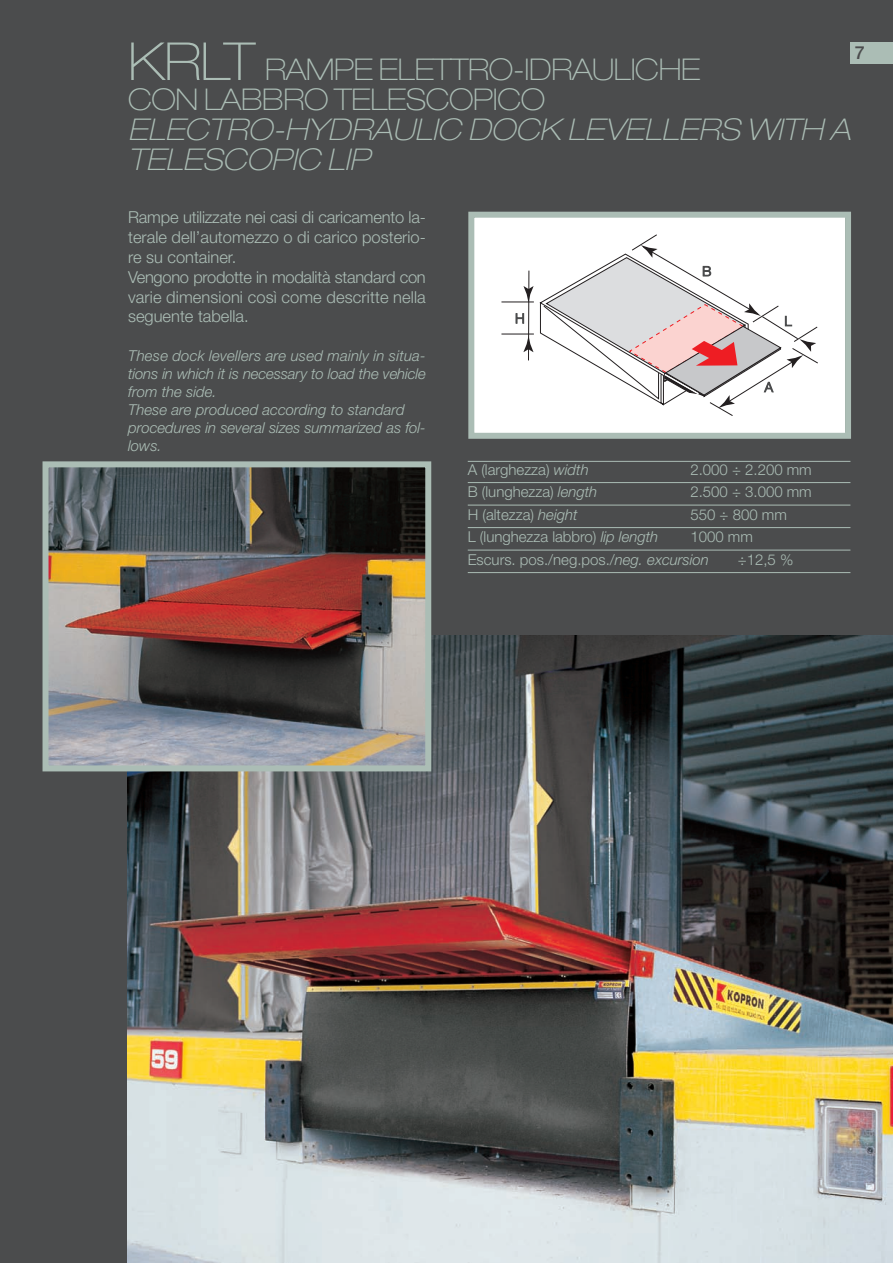
<style>
.page{position:relative;width:893px;height:1263px;background:#4b4c4d}
.page>*{position:absolute;margin:0;border:0;box-sizing:border-box;transform-origin:0 0}
.t1{font:italic 100 expanded 30px/30px "Helvetica Neue";letter-spacing:.005em;color:#abbdb5}
.t2{font:100 expanded 30px/30px "Helvetica Neue";letter-spacing:-.015em;color:#abbdb5}
.t3{font:500 18px "Helvetica Neue";color:#4b4c4d}
.t4{font:300 16.5px/19.8px "Helvetica Neue";color:#abbdb5}
.t5{font:italic 300 15px/18px "Helvetica Neue";color:#abbdb5}
.t6{font:300 15px/22.5px "Helvetica Neue";color:#abbdb5}
.t7{font:300 13.5px "Helvetica Neue";color:#4b4c4d}
.s1{font-size:52.5px}
.s2{font-style:italic}
</style>
<div class="page">
<div style="left:474px;top:218px;width:371px;height:215px;background:#fff"></div>
<hr style="left:528px;top:271px;width:1px;height:89px;background:#231f20">
<svg style="left:523px;top:336px;width:10px;height:16px"></svg>
<svg style="left:524px;top:286px;width:9px;height:16px"></svg>
<svg style="left:539px;top:234px;width:279px;height:182px"></svg>
<hr style="left:501px;top:302px;width:33px;height:1px;background:#231f20">
<hr style="left:501px;top:334px;width:33px;height:1px;background:#231f20">
<div style="left:468px;top:212px;width:383px;height:227px;border:6px solid #abbdb5"></div>
<img style="left:128px;top:636px;width:765px;height:627px">
<img style="left:50px;top:468px;width:374px;height:296px">
<div style="left:43px;top:461px;width:388px;height:310px;border:6px solid #abbdb5"></div>
<hr style="left:468px;top:461px;width:382px;height:1px;background:#abbdb5">
<hr style="left:468px;top:482px;width:382px;height:1px;background:#abbdb5">
<hr style="left:468px;top:505px;width:382px;height:1px;background:#abbdb5">
<hr style="left:468px;top:527px;width:382px;height:1px;background:#abbdb5">
<hr style="left:468px;top:550px;width:382px;height:1px;background:#abbdb5">
<hr style="left:468px;top:572px;width:382px;height:1px;background:#abbdb5">
<div style="left:850px;top:43px;width:43px;height:21px;background:#abbdb5"></div>
<h1 class="t2" style="left:128px;top:57px;width:574px"><span class="s1">KRLT</span> RAMPE ELETTRO-IDRAULICHE<br>CON LABBRO TELESCOPICO</h1>
<h1 class="t1" style="left:128px;top:117px;width:724px">ELECTRO-HYDRAULIC DOCK LEVELLERS WITH A<br>TELESCOPIC LIP</h1>
<p class="t3" style="left:855px;top:47px;width:12px">7</p>
<p class="t4" style="left:128px;top:209px;width:299px">Rampe utilizzate nei casi di caricamento la&shy;terale dell’automezzo o di carico posterio&shy;re su container.<br>Vengono prodotte in modalità standard con varie dimensioni così come descritte nella seguente tabella.</p>
<p class="t5" style="left:128px;top:348px;width:299px">These dock levellers are used mainly in situa&shy;tions in which it is necessary to load the vehicle from the side.<br>These are produced according to standard procedures in several sizes summarized as fol&shy;lows.</p>
<p class="t7" style="left:515px;top:314px;width:11px">H</p>
<p class="t7" style="left:702px;top:266px;width:11px">B</p>
<p class="t7" style="left:784px;top:316px;width:9px">L</p>
<p class="t7" style="left:764px;top:382px;width:10px">A</p>
<p class="t6" style="left:468px;top:460px;width:122px">A (larghezza) <span class="s2">width</span></p>
<p class="t6" style="left:690px;top:460px;width:123px">2.000 ÷ 2.200 mm</p>
<p class="t6" style="left:468px;top:482px;width:131px">B (lunghezza) <span class="s2">length</span></p>
<p class="t6" style="left:690px;top:482px;width:123px">2.500 ÷ 3.000 mm</p>
<p class="t6" style="left:468px;top:505px;width:111px">H (altezza) <span class="s2">height</span></p>
<p class="t6" style="left:690px;top:505px;width:98px">550 ÷ 800 mm</p>
<p class="t6" style="left:468px;top:527px;width:192px">L (lunghezza labbro) <span class="s2">lip length</span></p>
<p class="t6" style="left:468px;top:527px;width:287px;text-indent:223px">1000 mm<br>Escurs. pos./neg.pos./<span class="s2">neg. excursion</span></p>
<p class="t6" style="left:738px;top:550px;width:57px">÷12,5 %</p>
</div>
